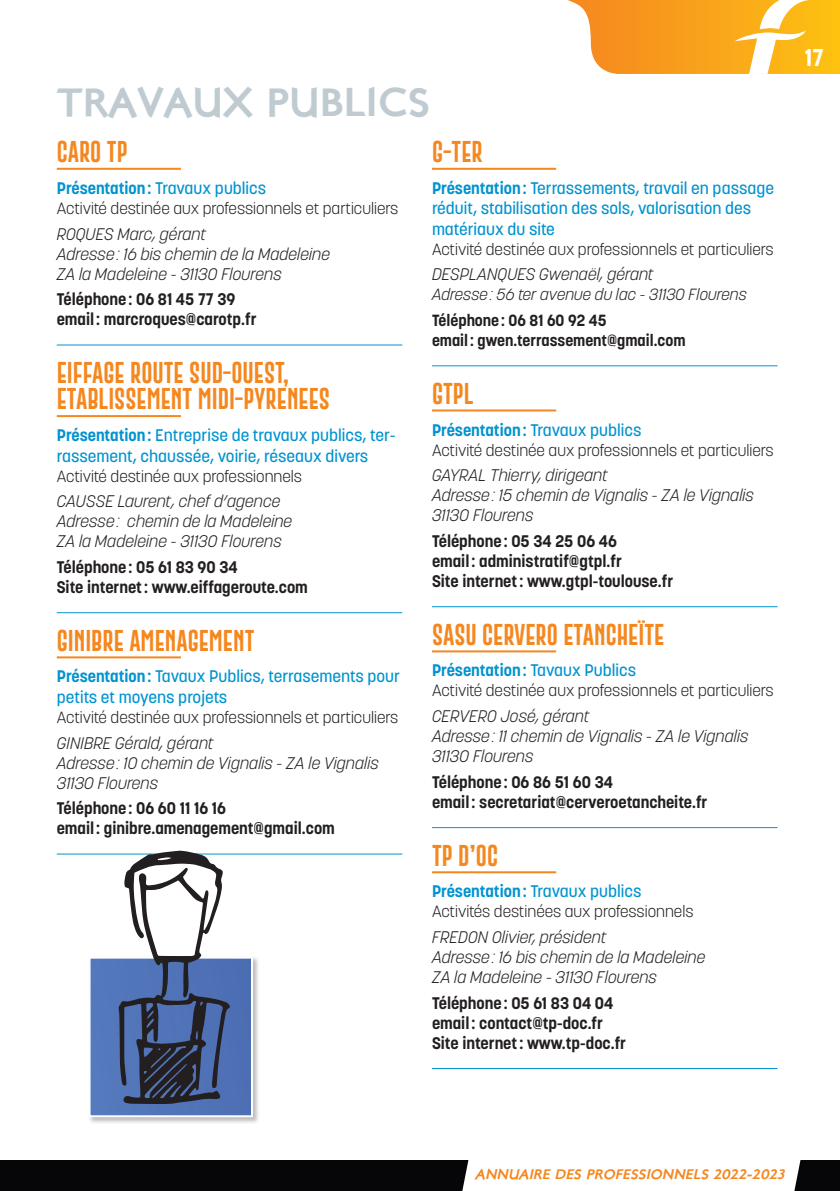
<style>
.page{position:relative;width:840px;height:1191px;background:#fff}
.page>*{position:absolute;margin:0;border:0;box-sizing:border-box;transform-origin:0 0}
.t1{font:40px "London Two";color:#c0cbd1}
.t2{font:700 24px "Korolev";color:#fff}
.t3{font:22px/26.4px "Gobold Extra 2";color:#f5871f}
.t4{font:italic 300 16.6px/20px "Korolev";color:#231f20}
.t5{font:700 16.6px/20px "Korolev";color:#231f20}
.t6{font:500 16.6px/20.4px "Korolev";color:#0093d0}
.t7{font:700 16.6px "Korolev";color:#0093d0}
.t8{font:300 16px "Korolev";color:#231f20}
.t9{font:700 16px/20px "Korolev";color:#231f20}
.t10{font:italic 300 16px "Korolev";color:#231f20}
.t11{font:italic 14px "London Two";color:#f5871f}
.s1{font-weight:700}
.s2{font-weight:500}
</style>
<div class="page">
<div style="left:0;top:1159px;width:839px;height:32px;background:#060609"></div>
<svg style="left:568px;top:0;width:271px;height:74px"></svg>
<div style="left:460px;top:1159px;width:341px;height:32px;background:#fff"></div>
<hr style="left:57px;top:168px;width:124px;height:2px;background:#f5871f">
<hr style="left:57px;top:345px;width:345px;height:1px;background:#0093d0">
<hr style="left:57px;top:415px;width:124px;height:2px;background:#f5871f">
<hr style="left:57px;top:612px;width:345px;height:1px;background:#0093d0">
<hr style="left:57px;top:656px;width:124px;height:2px;background:#f5871f">
<hr style="left:57px;top:853px;width:345px;height:1px;background:#0093d0">
<hr style="left:432px;top:168px;width:124px;height:2px;background:#f5871f">
<hr style="left:432px;top:365px;width:345px;height:1px;background:#0093d0">
<hr style="left:432px;top:409px;width:124px;height:2px;background:#f5871f">
<hr style="left:432px;top:606px;width:345px;height:1px;background:#0093d0">
<hr style="left:432px;top:650px;width:124px;height:2px;background:#f5871f">
<hr style="left:432px;top:827px;width:345px;height:1px;background:#0093d0">
<hr style="left:432px;top:871px;width:124px;height:2px;background:#f5871f">
<hr style="left:432px;top:1068px;width:345px;height:1px;background:#0093d0">
<div style="left:88px;top:956px;width:172px;height:167px;background:#231f20;opacity:.3"></div>
<div style="left:89px;top:957px;width:163px;height:159px;background:#5377ba"></div>
<div style="left:88px;top:956px;width:165px;height:161px;border:2px solid #fff"></div>
<svg style="left:118px;top:850px;width:112px;height:254px"></svg>
<h1 class="t1" style="left:57px;top:76px;width:375px">TRAVAUX PUBLICS</h1>
<h3 class="t3" style="left:57px;top:138px;width:72px">CARO TP</h3>
<p class="t6" style="left:57px;top:178px;width:211px"><span class="s1">Présentation:</span> Travaux publics</p>
<p class="t8" style="left:57px;top:198px;width:343px">Activité destinée aux professionnels et particuliers</p>
<p class="t4" style="left:57px;top:224px;width:275px">ROQUES Marc, gérant<br>Adresse: 16 bis chemin de la Madeleine<br>ZA la Madeleine - 31130 Flourens</p>
<p class="t5" style="left:57px;top:289px;width:201px">Téléphone : 06 81 45 77 39 email : marcroques@carotp.fr</p>
<h3 class="t3" style="left:57px;top:359px;width:274px">EIFFAGE ROUTE SUD-OUEST,<br>ETABLISSEMENT MIDI-PYRENEES</h3>
<p class="t6" style="left:57px;top:425px;width:340px"><span class="s1">Présentation:</span> Entreprise de travaux publics, ter&shy;rassement, chaussée, voirie, réseaux divers</p>
<p class="t8" style="left:57px;top:466px;width:247px">Activité destinée aux professionnels</p>
<p class="t4" style="left:57px;top:491px;width:237px">CAUSSE Laurent, chef d’agence<br>Adresse: chemin de la Madeleine<br>ZA la Madeleine - 31130 Flourens</p>
<p class="t5" style="left:57px;top:557px;width:252px">Téléphone : 05 61 83 90 34<br>Site internet: www.eiffageroute.com</p>
<h3 class="t3" style="left:57px;top:627px;width:199px">GINIBRE AMENAGEMENT</h3>
<p class="t6" style="left:57px;top:666px;width:344px"><span class="s1">Présentation:</span> Tavaux Publics, terrasements pour petits et moyens projets</p>
<p class="t8" style="left:57px;top:707px;width:343px">Activité destinée aux professionnels et particuliers</p>
<p class="t4" style="left:57px;top:732px;width:323px">GINIBRE Gérald, gérant<br>Adresse: 10 chemin de Vignalis - ZA le Vignalis<br>31130 Flourens</p>
<p class="t5" style="left:57px;top:798px;width:279px">Téléphone : 06 60 11 16 16<br>email : ginibre.amenagement@gmail.com</p>
<h3 class="t3" style="left:432px;top:138px;width:52px">G-TER</h3>
<p class="t6" style="left:432px;top:178px;width:343px"><span class="s1">Présentation:</span> Terrassements, travail en passage réduit, stabilisation des sols, valorisation des matériaux du site</p>
<p class="t8" style="left:432px;top:239px;width:343px">Activité destinée aux professionnels et particuliers</p>
<p class="t4" style="left:432px;top:264px;width:223px">DESPLANQUES Gwenaël, gérant</p>
<p class="t10" style="left:432px;top:284px;width:316px">Adresse: 56 ter avenue du lac - 31130 Flourens</p>
<p class="t9" style="left:432px;top:310px;width:255px">Téléphone : 06 81 60 92 45<br>email : gwen.terrassement@gmail.com</p>
<h3 class="t3" style="left:432px;top:380px;width:43px">GTPL</h3>
<p class="t6" style="left:432px;top:419px;width:211px"><span class="s1">Présentation:</span> Travaux publics</p>
<p class="t8" style="left:432px;top:440px;width:343px">Activité destinée aux professionnels et particuliers</p>
<p class="t4" style="left:432px;top:465px;width:323px">GAYRAL Thierry, dirigeant<br>Adresse: 15 chemin de Vignalis - ZA le Vignalis<br>31130 Flourens</p>
<p class="t5" style="left:432px;top:531px;width:242px">Téléphone : 05 34 25 06 46<br>email : administratif@gtpl.fr<br>Site internet: www.gtpl-toulouse.fr</p>
<h3 class="t3" style="left:432px;top:621px;width:234px">SASU CERVERO ETANCHEÏTE</h3>
<p class="t7" style="left:432px;top:660px;width:205px">Présentation: <span class="s2">Tavaux Publics</span></p>
<p class="t8" style="left:432px;top:680px;width:343px">Activité destinée aux professionnels et particuliers</p>
<p class="t4" style="left:432px;top:706px;width:318px">CERVERO José, gérant<br>Adresse: 11 chemin de Vignalis - ZA le Vignalis<br>31130 Flourens</p>
<p class="t5" style="left:432px;top:772px;width:277px">Téléphone : 06 86 51 60 34<br>email : secretariat@cerveroetancheite.fr</p>
<h3 class="t3" style="left:432px;top:842px;width:67px">TP D’OC</h3>
<p class="t6" style="left:432px;top:881px;width:211px"><span class="s1">Présentation:</span> Travaux publics</p>
<p class="t8" style="left:432px;top:901px;width:263px">Activités destinées aux professionnels</p>
<p class="t4" style="left:432px;top:927px;width:275px">FREDON Olivier, président<br>Adresse: 16 bis chemin de la Madeleine<br>ZA la Madeleine - 31130 Flourens</p>
<p class="t5" style="left:432px;top:993px;width:195px">Téléphone : 05 61 83 04 04 email : contact@tp-doc.fr<br>Site internet: www.tp-doc.fr</p>
<h2 class="t2" style="left:804px;top:42px;width:20px">17</h2>
<p class="t11" style="left:474px;top:1165px;width:314px">ANNUAIRE DES PROFESSIONNELS 2022-2023</p>
</div>
